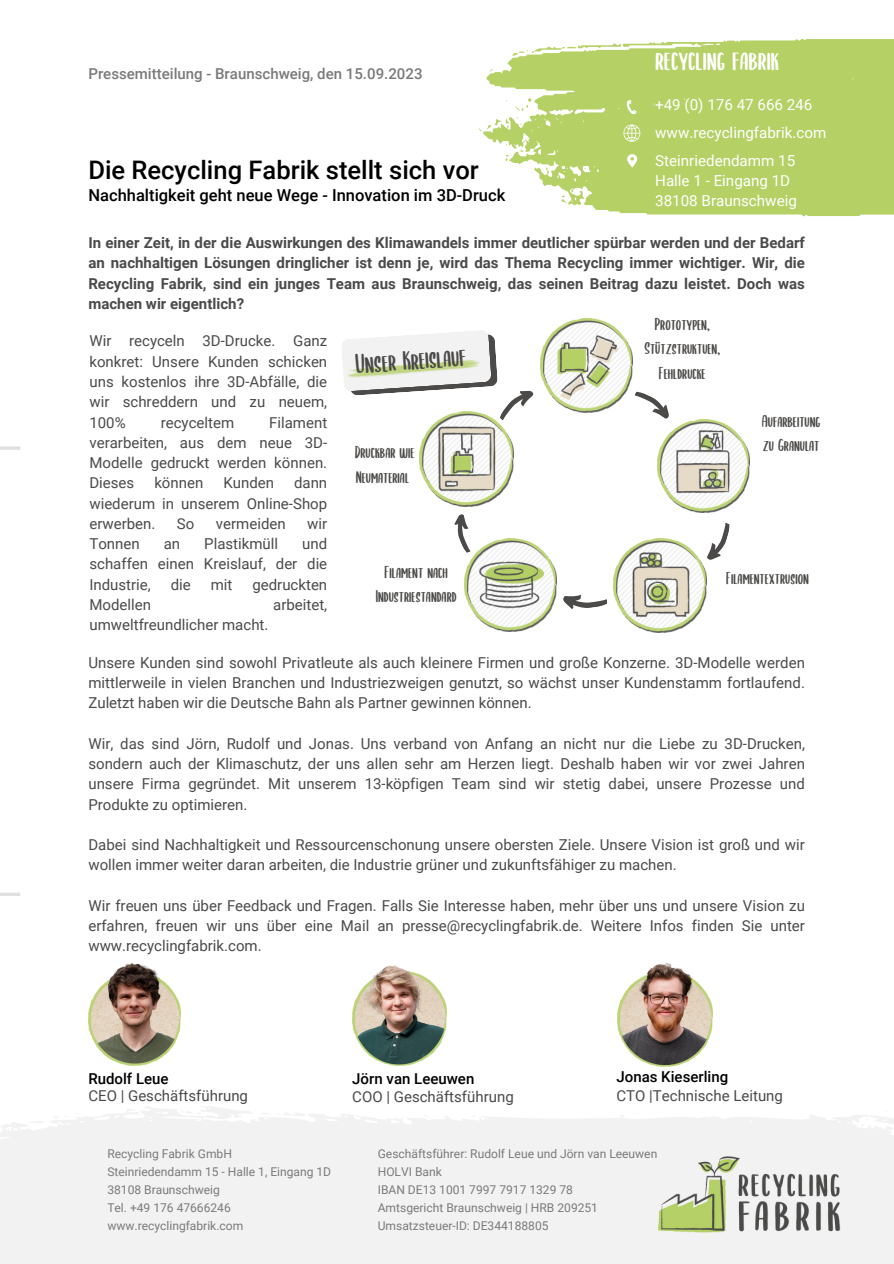
<style>
.page{position:relative;width:894px;height:1264px;background:#fff}
.page>*{position:absolute;margin:0;border:0;box-sizing:border-box;transform-origin:0 0}
.t1{font:30px "SUBSCRIBER";color:#fff}
.t2{font:27.3px "SUBSCRIBER";color:#4b4a48}
.t3{font:500 25.5px "Roboto";color:#000}
.t4{font:17.4px/24.2px "SUBSCRIBER";color:#4b4a48;text-align:center}
.t5{font:500 16.5px "Roboto";color:#000}
.t6{font:15.15px "Roboto";color:#fff}
.t7{font:15px/20.2px "Roboto";color:#4b4a4a;text-align:justify}
.t8{font:700 15px/20.2px "Roboto";color:#4b4a4a;text-align:justify}
.t9{font:500 15px "Roboto";color:#7a7a7a}
.t10{font:500 15px "Roboto";color:#000}
.t11{font:12px "Roboto";color:#7a7a7a}
</style>
<div class="page">
<svg style="left:0;top:1106px;width:893px;height:157px;fill:#f2f2f2"></svg>
<svg style="left:277px;top:1111px;width:29px;height:6px"></svg>
<svg style="left:29px;top:1120px;width:16px;height:3px"></svg>
<svg style="left:260px;top:1112px;width:11px;height:2px"></svg>
<svg style="left:52px;top:1115px;width:6px;height:4px"></svg>
<svg style="left:618px;top:1115px;width:6px;height:2px"></svg>
<svg style="left:180px;top:1106px;width:24px;height:9px"></svg>
<svg style="left:860px;top:1118px;width:7px;height:7px"></svg>
<svg style="left:64px;top:1112px;width:17px;height:4px"></svg>
<svg style="left:424px;top:1114px;width:4px;height:3px"></svg>
<img style="left:643px;top:1143px;width:211px;height:102px">
<svg style="left:483px;top:39px;width:410px;height:177px;background:#bfd67b"></svg>
<svg style="left:545px;top:168px;width:4px;height:6px"></svg>
<svg style="left:505px;top:155px;width:3px;height:6px"></svg>
<svg style="left:512px;top:43px;width:109px;height:13px"></svg>
<svg style="left:489px;top:69px;width:4px;height:3px"></svg>
<svg style="left:515px;top:98px;width:16px;height:13px"></svg>
<svg style="left:517px;top:117px;width:4px;height:8px"></svg>
<svg style="left:478px;top:119px;width:31px;height:13px"></svg>
<svg style="left:561px;top:189px;width:12px;height:15px"></svg>
<svg style="left:627px;top:154px;width:10px;height:14px"></svg>
<svg style="left:626px;top:100px;width:10px;height:15px"></svg>
<svg style="left:623px;top:124px;width:17px;height:18px"></svg>
<hr style="left:0;top:446px;width:20px;height:4px;background:#e0e0e0">
<svg style="left:0;top:892px;width:20px;height:4px"></svg>
<img style="left:565px;top:318px;width:44px;height:5px">
<img style="left:645px;top:630px;width:32px;height:2px">
<img style="left:747px;top:448px;width:2px;height:35px">
<svg style="left:342px;top:323px;width:405px;height:307px"></svg>
<img style="left:88px;top:963px;width:93px;height:102px">
<img style="left:617px;top:963px;width:95px;height:103px">
<img style="left:352px;top:965px;width:95px;height:100px">
<p class="t9" style="left:88px;top:65px;width:335px">Pressemitteilung - Braunschweig, den 15.09.2023</p>
<p class="t3" style="left:88px;top:156px;width:392px">Die Recycling Fabrik stellt sich vor</p>
<p class="t5" style="left:88px;top:186px;width:418px">Nachhaltigkeit geht neue Wege - Innovation im 3D-Druck</p>
<p class="t1" style="left:655px;top:46px;width:125px">recycling fabrik</p>
<p class="t6" style="left:655px;top:96px;width:159px">+49 (0) 176 47 666 246</p>
<p class="t6" style="left:655px;top:124px;width:173px">www.recyclingfabrik.com</p>
<p class="t6" style="left:655px;top:151px;width:142px">Steinriedendamm 15</p>
<p class="t6" style="left:655px;top:172px;width:136px">Halle 1 - Eingang 1D</p>
<p class="t6" style="left:655px;top:192px;width:143px">38108 Braunschweig</p>
<p class="t8" style="left:88px;top:233px;width:717px">In einer Zeit, in der die Auswirkungen des Klimawandels immer deutlicher spürbar werden und der Bedarf an nachhaltigen Lösungen dringlicher ist denn je, wird das Thema Recycling immer wichtiger. Wir, die Recycling Fabrik, sind ein junges Team aus Braunschweig, das seinen Beitrag dazu leistet. Doch was machen wir eigentlich?</p>
<p class="t7" style="left:89px;top:331px;width:239px">Wir recyceln 3D-Drucke. Ganz konkret: Unsere Kunden schicken uns kostenlos ihre 3D-Abfälle, die wir schreddern und zu neuem, 100%</p>
<p class="t7" style="left:89px;top:412px;width:239px;text-indent:180px">Filament verarbeiten, aus dem neue 3D-Modelle gedruckt werden können.<br>Dieses</p>
<p class="t7" style="left:161px;top:412px;width:75px">recyceltem</p>
<p class="t7" style="left:89px;top:473px;width:239px;text-indent:204px">dann wiederum in unserem Online-Shop erwerben.</p>
<p class="t7" style="left:154px;top:473px;width:50px">können</p>
<p class="t7" style="left:223px;top:473px;width:52px">Kunden</p>
<p class="t7" style="left:177px;top:513px;width:19px">So</p>
<p class="t7" style="left:216px;top:513px;width:71px">vermeiden</p>
<p class="t7" style="left:307px;top:513px;width:21px">wir</p>
<p class="t7" style="left:89px;top:534px;width:52px">Tonnen</p>
<p class="t7" style="left:164px;top:534px;width:18px">an</p>
<p class="t7" style="left:204px;top:534px;width:75px">Plastikmüll</p>
<p class="t7" style="left:89px;top:534px;width:239px;text-indent:213px">und schaffen einen Kreislauf, der die Industrie,</p>
<p class="t7" style="left:171px;top:574px;width:22px">die</p>
<p class="t7" style="left:211px;top:574px;width:23px">mit</p>
<p class="t7" style="left:252px;top:574px;width:76px">gedruckten</p>
<p class="t7" style="left:89px;top:594px;width:63px">Modellen</p>
<p class="t7" style="left:273px;top:594px;width:55px">arbeitet,</p>
<p class="t7" style="left:89px;top:615px;width:180px">umweltfreundlicher macht.</p>
<p class="t2" style="left:354px;top:351px;width:112px;rotate:-4deg">Unser Kreislauf</p>
<p class="t4" style="left:354px;top:441px;width:61px;text-align:left">Druckbar wie<br>Neumaterial</p>
<p class="t4" style="left:375px;top:560px;width:82px">Filament nach<br>Industriestandard</p>
<p class="t4" style="left:644px;top:313px;width:77px">Prototypen,<br>Stützstruktuen,<br>Fehldrucke</p>
<p class="t4" style="left:761px;top:409px;width:60px;text-align:left">Aufarbeitung zu Granulat</p>
<p class="t4" style="left:726px;top:567px;width:84px">Filamentextrusion</p>
<p class="t7" style="left:88px;top:652px;width:717px">Unsere Kunden sind sowohl Privatleute als auch kleinere Firmen und große Konzerne. 3D-Modelle werden mittlerweile in vielen Branchen und Industriezweigen genutzt, so wächst unser Kundenstamm fortlaufend.<br>Zuletzt haben wir die Deutsche Bahn als Partner gewinnen können.</p>
<p class="t7" style="left:88px;top:733px;width:717px">Wir, das sind Jörn, Rudolf und Jonas. Uns verband von Anfang an nicht nur die Liebe zu 3D-Drucken, sondern auch der Klimaschutz, der uns allen sehr am Herzen liegt. Deshalb haben wir vor zwei Jahren unsere Firma gegründet. Mit unserem 13-köpfigen Team sind wir stetig dabei, unsere Prozesse und Produkte zu optimieren.</p>
<p class="t7" style="left:88px;top:834px;width:717px">Dabei sind Nachhaltigkeit und Ressourcenschonung unsere obersten Ziele. Unsere Vision ist groß und wir wollen immer weiter daran arbeiten, die Industrie grüner und zukunftsfähiger zu machen.</p>
<p class="t7" style="left:88px;top:895px;width:717px">Wir freuen uns über Feedback und Fragen. Falls Sie Interesse haben, mehr über uns und unsere Vision zu erfahren, freuen wir uns über eine Mail an presse@recyclingfabrik.de. Weitere Infos finden Sie unter www.recyclingfabrik.com.</p>
<p class="t10" style="left:88px;top:1069px;width:82px">Rudolf Leue</p>
<p class="t7" style="left:88px;top:1085px;width:161px">CEO | Geschäftsführung</p>
<p class="t11" style="left:107px;top:1146px;width:126px">Recycling Fabrik GmbH</p>
<p class="t11" style="left:107px;top:1164px;width:225px">Steinriedendamm 15 - Halle 1, Eingang 1D</p>
<p class="t11" style="left:107px;top:1182px;width:114px">38108 Braunschweig</p>
<p class="t11" style="left:107px;top:1200px;width:125px">Tel. +49 176 47666246</p>
<p class="t11" style="left:107px;top:1218px;width:137px">www.recyclingfabrik.com</p>
<p class="t10" style="left:352px;top:1069px;width:123px">Jörn van Leeuwen</p>
<p class="t7" style="left:352px;top:1086px;width:163px">COO | Geschäftsführung</p>
<p class="t10" style="left:616px;top:1068px;width:113px">Jonas Kieserling</p>
<p class="t7" style="left:616px;top:1085px;width:168px">CTO |Technische Leitung</p>
<p class="t11" style="left:377px;top:1146px;width:281px">Geschäftsführer: Rudolf Leue und Jörn van Leeuwen</p>
<p class="t11" style="left:377px;top:1164px;width:66px">HOLVI Bank</p>
<p class="t11" style="left:377px;top:1182px;width:197px">IBAN DE13 1001 7997 7917 1329 78</p>
<p class="t11" style="left:377px;top:1200px;width:222px">Amtsgericht Braunschweig | HRB 209251</p>
<p class="t11" style="left:377px;top:1218px;width:172px">Umsatzsteuer-ID: DE344188805</p>
</div>
